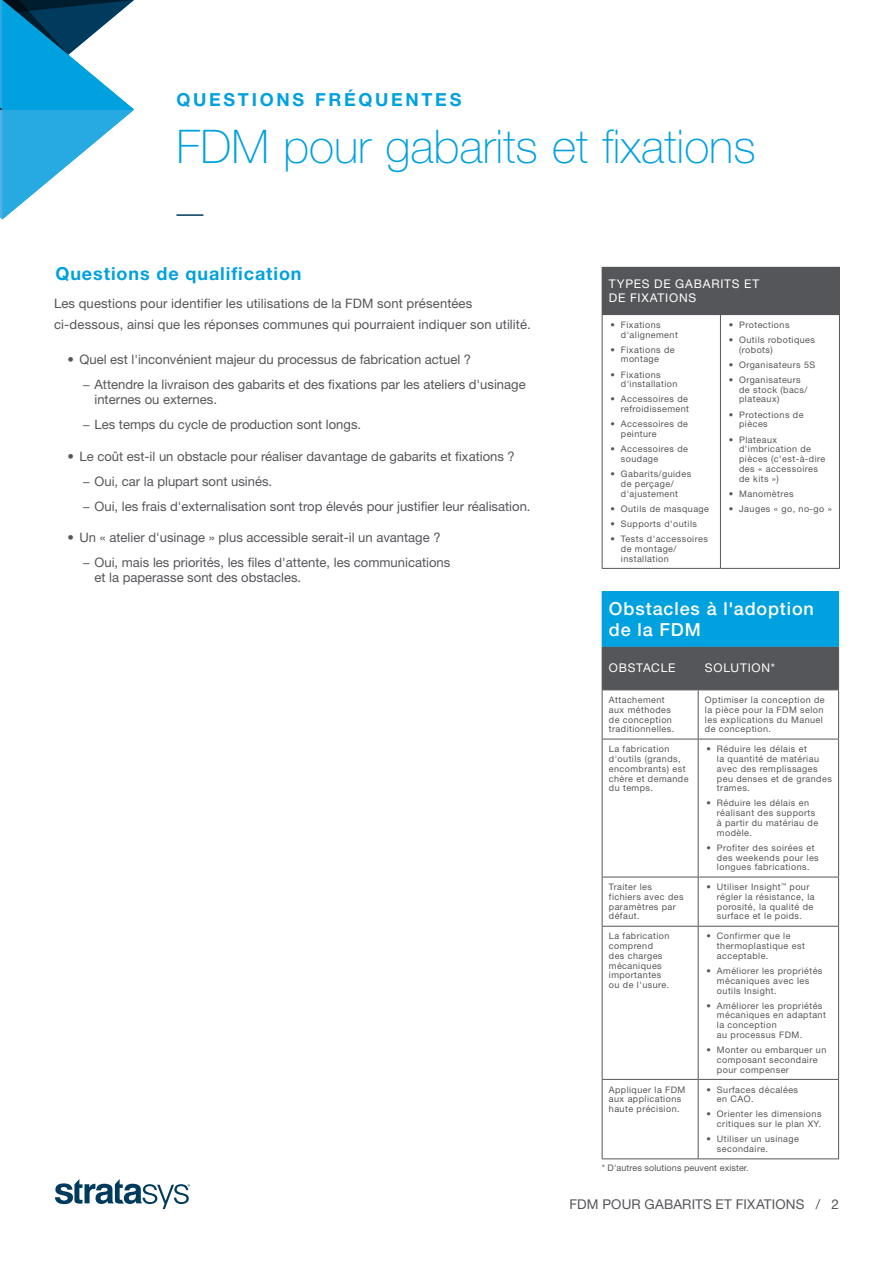
<style>
.page{position:relative;width:893px;height:1263px;background:#fff}
.page>*{position:absolute;margin:0;border:0;box-sizing:border-box;transform-origin:0 0}
.t1{font:100 46.5px "Helvetica Neue LT Std";color:#00a1df}
.TBL_-_Table_Title{font:500 18px/21.6px "Helvetica Neue LT Std";letter-spacing:.05em;color:#fff}
.CONT_-_Subhead{font:700 18px "Helvetica Neue LT Std";letter-spacing:.05em;color:#00a1df}
.CONT_-_Subhead-2{font:700 18px "Helvetica Neue LT Std";letter-spacing:.15em;color:#00a1df}
.BP_-_Pg__Title{font:13.5px "Helvetica Neue LT Std";letter-spacing:.01em;color:#55565a}
.CONT_-_Body_Copy{font:13.05px/15px "Helvetica Neue LT Std";color:#55565a}
.TBL_-_Header{font:12px/14.4px "Helvetica Neue LT Std";letter-spacing:.065em;color:#fff}
.TBL-Body_Copy{font:9px/9.8px "Helvetica Neue LT Std";letter-spacing:.05em;color:#55565a}
.CONT_-_Image_Caption{font:9px "Helvetica Neue LT Std";letter-spacing:.01em;color:#55565a}
</style>
<div class="page">
<svg style="left:55px;top:1179px;width:135px;height:30px"></svg>
<svg style="left:0;top:0;width:134px;height:219px"></svg>
<hr style="left:176px;top:214px;width:27px;height:2px;background:#003a5d">
<div style="left:602px;top:267px;width:237px;height:48px;background:#55565a"></div>
<hr style="left:839px;top:268px;width:1px;height:46px;background:#55565a">
<hr style="left:602px;top:568px;width:118px;height:1px;background:#55565a">
<hr style="left:720px;top:267px;width:120px;height:1px;background:#55565a">
<hr style="left:602px;top:315px;width:1px;height:253px;background:#55565a">
<hr style="left:720px;top:314px;width:120px;height:1px;background:#55565a">
<hr style="left:720px;top:315px;width:1px;height:253px;background:#55565a">
<hr style="left:839px;top:315px;width:1px;height:253px;background:#55565a">
<hr style="left:720px;top:568px;width:120px;height:1px;background:#55565a">
<div style="left:602px;top:591px;width:237px;height:55px;background:#00a1df"></div>
<div style="left:603px;top:647px;width:235px;height:42px;background:#55565a"></div>
<hr style="left:602px;top:690px;width:1px;height:49px;background:#55565a">
<hr style="left:838px;top:690px;width:1px;height:49px;background:#55565a">
<hr style="left:602px;top:739px;width:1px;height:138px;background:#55565a">
<hr style="left:838px;top:739px;width:1px;height:138px;background:#55565a">
<hr style="left:602px;top:877px;width:1px;height:49px;background:#55565a">
<hr style="left:838px;top:877px;width:1px;height:49px;background:#55565a">
<hr style="left:602px;top:927px;width:1px;height:152px;background:#55565a">
<hr style="left:838px;top:927px;width:1px;height:152px;background:#55565a">
<hr style="left:602px;top:1080px;width:1px;height:78px;background:#55565a">
<hr style="left:838px;top:1080px;width:1px;height:78px;background:#55565a">
<hr style="left:602px;top:647px;width:1px;height:42px;background:#55565a">
<hr style="left:838px;top:647px;width:1px;height:42px;background:#55565a">
<hr style="left:602px;top:689px;width:96px;height:1px;background:#55565a">
<hr style="left:698px;top:689px;width:141px;height:1px;background:#55565a">
<hr style="left:602px;top:646px;width:96px;height:1px;background:#00a1df">
<hr style="left:698px;top:646px;width:141px;height:1px;background:#00a1df">
<hr style="left:698px;top:647px;width:1px;height:42px;background:#55565a">
<hr style="left:698px;top:690px;width:1px;height:49px;background:#55565a">
<hr style="left:602px;top:739px;width:96px;height:1px;background:#55565a">
<hr style="left:698px;top:739px;width:141px;height:1px;background:#55565a">
<hr style="left:698px;top:739px;width:1px;height:138px;background:#55565a">
<hr style="left:602px;top:877px;width:96px;height:1px;background:#55565a">
<hr style="left:698px;top:877px;width:141px;height:1px;background:#55565a">
<hr style="left:698px;top:877px;width:1px;height:49px;background:#55565a">
<hr style="left:602px;top:926px;width:96px;height:1px;background:#55565a">
<hr style="left:698px;top:926px;width:141px;height:1px;background:#55565a">
<hr style="left:698px;top:927px;width:1px;height:152px;background:#55565a">
<hr style="left:602px;top:1079px;width:96px;height:1px;background:#55565a">
<hr style="left:602px;top:1158px;width:96px;height:1px;background:#55565a">
<hr style="left:698px;top:1079px;width:141px;height:1px;background:#55565a">
<hr style="left:698px;top:1080px;width:1px;height:78px;background:#55565a">
<hr style="left:698px;top:1158px;width:141px;height:1px;background:#55565a">
<h2 class="CONT_-_Subhead-2" style="left:176px;top:89px;width:286px">QUESTIONS FRÉQUENTES</h2>
<h1 class="t1" style="left:176px;top:120px;width:581px">FDM pour gabarits et fixations</h1>
<p class="CONT_-_Subhead" style="left:56px;top:262px;width:248px">Questions de qualification</p>
<p class="CONT_-_Body_Copy" style="left:54px;top:292px;width:478px;line-height:21px">Les questions pour identifier les utilisations de la FDM sont présentées ci-dessous, ainsi que les réponses communes qui pourraient indiquer son utilité.</p>
<p class="CONT_-_Body_Copy" style="left:68px;top:351px;width:405px">• Quel est l'inconvénient majeur du processus de fabrication actuel ?</p>
<p class="CONT_-_Body_Copy" style="left:94px;top:376px;width:433px;text-indent:-12px">− Attendre la livraison des gabarits et des fixations par les ateliers d'usinage internes ou externes.</p>
<p class="CONT_-_Body_Copy" style="left:82px;top:416px;width:280px">− Les temps du cycle de production sont longs.</p>
<p class="CONT_-_Body_Copy" style="left:68px;top:448px;width:449px">• Le coût est-il un obstacle pour réaliser davantage de gabarits et fixations ?</p>
<p class="CONT_-_Body_Copy" style="left:82px;top:473px;width:191px">− Oui, car la plupart sont usinés.</p>
<p class="CONT_-_Body_Copy" style="left:82px;top:498px;width:450px">− Oui, les frais d'externalisation sont trop élevés pour justifier leur réalisation.</p>
<p class="CONT_-_Body_Copy" style="left:68px;top:530px;width:375px">• Un « atelier d'usinage » plus accessible serait-il un avantage ?</p>
<p class="CONT_-_Body_Copy" style="left:94px;top:555px;width:357px;text-indent:-12px">− Oui, mais les priorités, les files d'attente, les communications et la paperasse sont des obstacles.</p>
<p class="TBL_-_Header" style="left:609px;top:276px;width:152px">TYPES DE GABARITS ET<br>DE FIXATIONS</p>
<p class="TBL-Body_Copy" style="left:621px;top:320px;width:58px;text-indent:-10px">• Fixations d'alignement</p>
<p class="TBL-Body_Copy" style="left:610px;top:344px;width:66px;text-align:center">• Fixations de montage</p>
<p class="TBL-Body_Copy" style="left:621px;top:369px;width:58px;text-indent:-10px">• Fixations d'installation</p>
<p class="TBL-Body_Copy" style="left:610px;top:394px;width:80px;text-align:right">• Accessoires de refroidissement</p>
<p class="TBL-Body_Copy" style="left:621px;top:419px;width:69px;text-indent:-10px">• Accessoires de peinture</p>
<p class="TBL-Body_Copy" style="left:621px;top:444px;width:69px;text-indent:-10px">• Accessoires de soudage</p>
<p class="TBL-Body_Copy" style="left:621px;top:469px;width:72px;text-indent:-10px">• Gabarits/guides de perçage/ d'ajustement</p>
<p class="TBL-Body_Copy" style="left:610px;top:504px;width:100px">• Outils de masquage</p>
<p class="TBL-Body_Copy" style="left:610px;top:519px;width:88px">• Supports d'outils</p>
<p class="TBL-Body_Copy" style="left:621px;top:534px;width:88px;text-indent:-10px">• Tests d'accessoires de montage/ installation</p>
<p class="TBL-Body_Copy" style="left:729px;top:320px;width:62px">• Protections</p>
<p class="TBL-Body_Copy" style="left:739px;top:335px;width:77px;text-indent:-10px">• Outils robotiques (robots)</p>
<p class="TBL-Body_Copy" style="left:729px;top:360px;width:88px">• Organisateurs 5S</p>
<p class="TBL-Body_Copy" style="left:739px;top:375px;width:70px;text-indent:-10px">• Organisateurs de stock (bacs/ plateaux)</p>
<p class="TBL-Body_Copy" style="left:739px;top:409px;width:66px;text-indent:-10px">• Protections de pièces</p>
<p class="TBL-Body_Copy" style="left:739px;top:434px;width:88px;text-indent:-10px">• Plateaux d'imbrication de pièces (c'est-à-dire des « accessoires de kits »)</p>
<p class="TBL-Body_Copy" style="left:729px;top:488px;width:66px">• Manomètres</p>
<p class="TBL-Body_Copy" style="left:729px;top:504px;width:105px">• Jauges « go, no-go »</p>
<p class="TBL_-_Table_Title" style="left:609px;top:597px;width:207px">Obstacles à l'adoption de la FDM</p>
<p class="TBL_-_Header" style="left:609px;top:661px;width:68px">OBSTACLE</p>
<p class="TBL_-_Header" style="left:705px;top:661px;width:72px">SOLUTION*</p>
<p class="TBL-Body_Copy" style="left:609px;top:695px;width:67px">Attachement aux méthodes de conception traditionnelles.</p>
<p class="TBL-Body_Copy" style="left:705px;top:695px;width:121px">Optimiser la conception de la pièce pour la FDM selon les explications du Manuel de conception.</p>
<p class="TBL-Body_Copy" style="left:609px;top:744px;width:81px">La fabrication d'outils (grands, encombrants) est chère et demande du temps.</p>
<p class="TBL-Body_Copy" style="left:717px;top:744px;width:116px;text-indent:-10px">• Réduire les délais et<br>la quantité de matériau avec des remplissages peu denses et de grandes trames.</p>
<p class="TBL-Body_Copy" style="left:717px;top:798px;width:103px;text-indent:-10px">• Réduire les délais en réalisant des supports à partir du matériau de modèle.</p>
<p class="TBL-Body_Copy" style="left:717px;top:843px;width:103px;text-indent:-10px">• Profiter des soirées et des weekends pour les longues fabrications.</p>
<p class="TBL-Body_Copy" style="left:609px;top:882px;width:76px">Traiter les fichiers avec des paramètres par défaut.</p>
<p class="TBL-Body_Copy" style="left:717px;top:882px;width:99px;text-indent:-10px">• Utiliser Insight<sup>™</sup> pour régler la résistance, la porosité, la qualité de surface et le poids.</p>
<p class="TBL-Body_Copy" style="left:609px;top:931px;width:62px">La fabrication comprend des charges mécaniques importantes ou de l'usure.</p>
<p class="TBL-Body_Copy" style="left:717px;top:931px;width:89px;text-indent:-10px">• Confirmer que le thermoplastique est acceptable.</p>
<p class="TBL-Body_Copy" style="left:717px;top:966px;width:107px;text-indent:-10px">• Améliorer les propriétés mécaniques avec les outils Insight.</p>
<p class="TBL-Body_Copy" style="left:717px;top:1000px;width:110px;text-indent:-10px">• Améliorer les propriétés mécaniques en adaptant la conception<br>au processus FDM.</p>
<p class="TBL-Body_Copy" style="left:717px;top:1045px;width:111px;text-indent:-10px">• Monter ou embarquer un composant secondaire pour compenser</p>
<p class="TBL-Body_Copy" style="left:609px;top:1084px;width:78px">Appliquer la FDM aux applications haute précision.</p>
<p class="TBL-Body_Copy" style="left:717px;top:1084px;width:83px;text-indent:-10px">• Surfaces décalées en CAO.</p>
<p class="TBL-Body_Copy" style="left:706px;top:1109px;width:117px;text-align:right">• Orienter les dimensions critiques sur le plan XY.</p>
<p class="TBL-Body_Copy" style="left:717px;top:1134px;width:84px;text-indent:-10px">• Utiliser un usinage secondaire.</p>
<p class="CONT_-_Image_Caption" style="left:602px;top:1162px;width:148px">* D'autres solutions peuvent exister.</p>
<p class="BP_-_Pg__Title" style="left:570px;top:1196px;width:271px">FDM POUR GABARITS ET FIXATIONS / 2</p>
</div>
